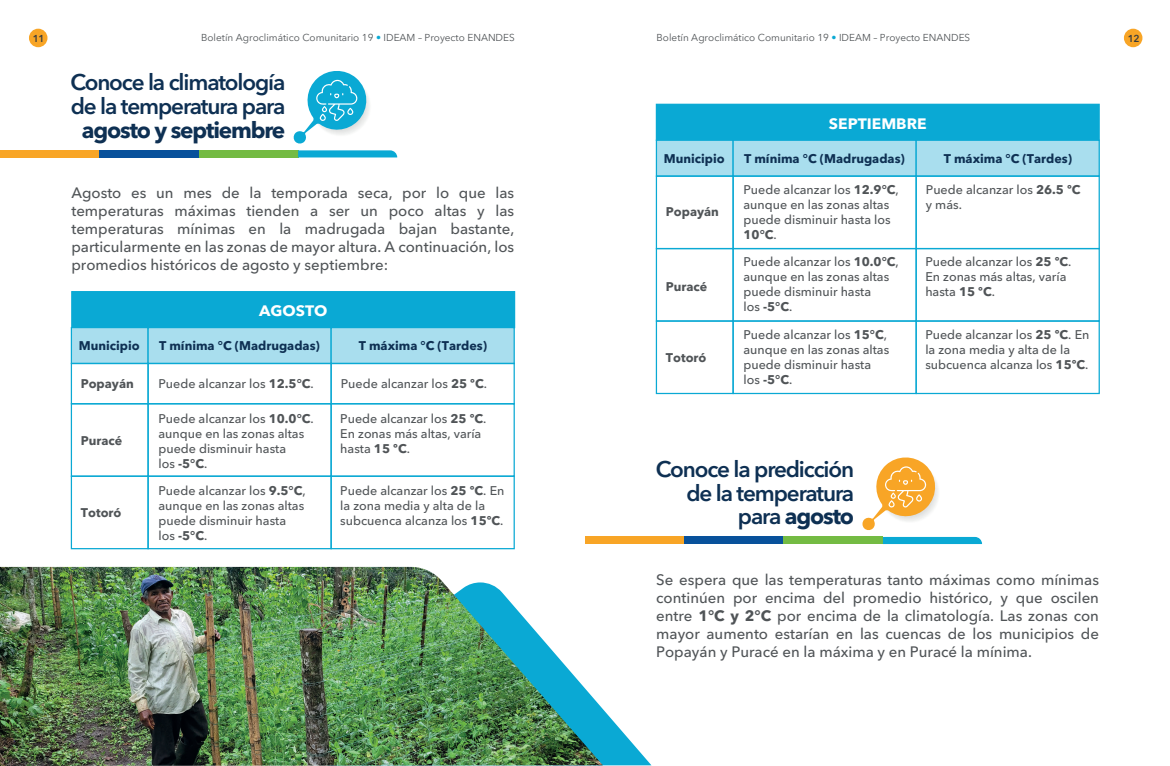
<style>
.page{position:relative;width:1170px;height:766px;background:#fff}
.page>*{position:absolute;margin:0;border:0;box-sizing:border-box;transform-origin:0 0}
.t1{font:600 22.5px/23.8px "Avenir Next Cyr";letter-spacing:-.05em;color:#0e3053}
.t2{font:700 22.5px "Avenir Next Cyr";letter-spacing:-.05em;color:#0e3053}
.t3{font:500 15px/18px "Avenir Next Cyr";color:#505457;text-align:justify}
.t4{font:700 15px "Avenir Next Cyr";color:#fff;scale:1.04 1}
.t5{font:500 12.5px/15px "Avenir Next Cyr";color:#505457}
.t6{font:700 12.5px "Avenir Next Cyr";color:#0e3053}
.t7{font:700 12.5px "Avenir Next Cyr";color:#505457}
.t8{font:10px "Avenir Next Cyr";color:#505457}
.t9{font:600 10px "Avenir Next Cyr";color:#373b3e}
.s1{color:#0aa9d4}
.s2{font-weight:700}
</style>
<div class="page">
<div style="left:1px;top:150px;width:99px;height:7px;background:#f8a526"></div>
<div style="left:100px;top:150px;width:99px;height:7px;background:#08519b"></div>
<div style="left:199px;top:150px;width:99px;height:7px;background:#74bb43"></div>
<svg style="left:298px;top:150px;width:99px;height:7px"></svg>
<svg style="left:293px;top:71px;width:77px;height:73px"></svg>
<div style="left:585px;top:536px;width:99px;height:8px;background:#f8a526"></div>
<div style="left:684px;top:536px;width:99px;height:8px;background:#08519b"></div>
<div style="left:783px;top:536px;width:99px;height:8px;background:#74bb43"></div>
<svg style="left:882px;top:536px;width:99px;height:8px"></svg>
<svg style="left:862px;top:457px;width:76px;height:73px"></svg>
<svg style="left:603px;top:709px;width:48px;height:56px"></svg>
<img style="left:0;top:566px;width:603px;height:199px">
<div style="left:29px;top:29px;width:18px;height:18px;background:#f8a526;border-radius:50%"></div>
<div style="left:1123px;top:29px;width:19px;height:18px;background:#f8a526;border-radius:50%"></div>
<div style="left:71px;top:291px;width:444px;height:37px;background:#0aa9d4"></div>
<div style="left:71px;top:327px;width:78px;height:37px;background:#a9deee;border:1px solid #0aa9d4"></div>
<div style="left:147px;top:327px;width:185px;height:37px;background:#a9deee;border:1px solid #0aa9d4"></div>
<div style="left:330px;top:327px;width:185px;height:37px;background:#a9deee;border:1px solid #0aa9d4"></div>
<div style="left:71px;top:363px;width:78px;height:41px;border:1px solid #0aa9d4"></div>
<div style="left:147px;top:363px;width:185px;height:41px;border:1px solid #0aa9d4"></div>
<div style="left:330px;top:363px;width:185px;height:41px;border:1px solid #0aa9d4"></div>
<div style="left:71px;top:403px;width:78px;height:73px;border:1px solid #0aa9d4"></div>
<div style="left:147px;top:403px;width:185px;height:73px;border:1px solid #0aa9d4"></div>
<div style="left:330px;top:403px;width:185px;height:73px;border:1px solid #0aa9d4"></div>
<div style="left:71px;top:475px;width:78px;height:74px;border:1px solid #0aa9d4"></div>
<div style="left:147px;top:475px;width:185px;height:74px;border:1px solid #0aa9d4"></div>
<div style="left:330px;top:475px;width:185px;height:74px;border:1px solid #0aa9d4"></div>
<div style="left:655px;top:104px;width:444px;height:37px;background:#0aa9d4"></div>
<div style="left:655px;top:139px;width:78px;height:38px;background:#a9deee;border:1px solid #0aa9d4"></div>
<div style="left:732px;top:139px;width:184px;height:38px;background:#a9deee;border:1px solid #0aa9d4"></div>
<div style="left:915px;top:139px;width:184px;height:38px;background:#a9deee;border:1px solid #0aa9d4"></div>
<div style="left:655px;top:175px;width:78px;height:74px;border:1px solid #0aa9d4"></div>
<div style="left:732px;top:175px;width:184px;height:74px;border:1px solid #0aa9d4"></div>
<div style="left:915px;top:175px;width:184px;height:74px;border:1px solid #0aa9d4"></div>
<div style="left:655px;top:248px;width:78px;height:73px;border:1px solid #0aa9d4"></div>
<div style="left:732px;top:248px;width:184px;height:73px;border:1px solid #0aa9d4"></div>
<div style="left:915px;top:248px;width:184px;height:73px;border:1px solid #0aa9d4"></div>
<div style="left:655px;top:320px;width:78px;height:74px;border:1px solid #0aa9d4"></div>
<div style="left:732px;top:320px;width:184px;height:74px;border:1px solid #0aa9d4"></div>
<div style="left:915px;top:320px;width:184px;height:74px;border:1px solid #0aa9d4"></div>
<p class="t9" style="left:33px;top:33px;width:13px">11</p>
<p class="t8" style="left:201px;top:32px;width:315px">Boletín Agroclimático Comunitario 19 <span class="s1">•</span> IDEAM – Proyecto ENANDES</p>
<p class="t8" style="left:656px;top:32px;width:315px">Boletín Agroclimático Comunitario 19 <span class="s1">•</span> IDEAM – Proyecto ENANDES</p>
<p class="t9" style="left:1127px;top:33px;width:13px">12</p>
<h1 class="t1" style="left:70px;top:70px;width:216px">Conoce la climatología de la temperatura para</h1>
<h1 class="t2" style="left:82px;top:116px;width:205px">agosto y septiembre</h1>
<p class="t3" style="left:71px;top:184px;width:444px">Agosto es un mes de la temporada seca, por lo que las temperaturas máximas tienden a ser un poco altas y las temperaturas mínimas en la madrugada bajan bastante, particularmente en las zonas de mayor altura. A continuación, los promedios históricos de agosto y septiembre:</p>
<p class="t4" style="left:259px;top:302px;width:67px">AGOSTO</p>
<p class="t6" style="left:79px;top:338px;width:62px">Municipio</p>
<p class="t6" style="left:159px;top:338px;width:162px">T mínima °C (Madrugadas)</p>
<p class="t6" style="left:358px;top:338px;width:130px">T máxima °C (Tardes)</p>
<p class="t7" style="left:81px;top:376px;width:55px">Popayán</p>
<p class="t7" style="left:81px;top:432px;width:43px">Puracé</p>
<p class="t7" style="left:81px;top:505px;width:42px">Totoró</p>
<p class="t5" style="left:158px;top:376px;width:157px">Puede alcanzar los <span class="s2">12.5°C</span>.</p>
<p class="t5" style="left:341px;top:376px;width:148px">Puede alcanzar los <span class="s2">25 ºC</span>.</p>
<p class="t5" style="left:158px;top:410px;width:157px">Puede alcanzar los <span class="s2">10.0°C</span>. aunque en las zonas altas puede disminuir hasta<br>los <span class="s2">-5°C</span>.</p>
<p class="t5" style="left:340px;top:410px;width:148px">Puede alcanzar los <span class="s2">25 ºC</span>.<br>En zonas más altas, varía hasta <span class="s2">15 ºC</span>.</p>
<p class="t5" style="left:158px;top:482px;width:149px">Puede alcanzar los <span class="s2">9.5°C</span>, aunque en las zonas altas puede disminuir hasta<br>los <span class="s2">-5°C</span>.</p>
<p class="t5" style="left:340px;top:482px;width:166px">Puede alcanzar los <span class="s2">25 ºC</span>. En la zona media y alta de la subcuenca alcanza los <span class="s2">15ºC</span>.</p>
<p class="t4" style="left:828px;top:114px;width:95px">SEPTIEMBRE</p>
<p class="t6" style="left:663px;top:151px;width:62px">Municipio</p>
<p class="t6" style="left:744px;top:151px;width:162px">T mínima °C (Madrugadas)</p>
<p class="t6" style="left:943px;top:151px;width:130px">T máxima °C (Tardes)</p>
<p class="t7" style="left:665px;top:204px;width:55px">Popayán</p>
<p class="t7" style="left:665px;top:278px;width:43px">Puracé</p>
<p class="t7" style="left:665px;top:350px;width:42px">Totoró</p>
<p class="t5" style="left:743px;top:182px;width:157px">Puede alcanzar los <span class="s2">12.9°C</span>, aunque en las zonas altas puede disminuir hasta los<br><span class="s2">10°C</span>.</p>
<p class="t5" style="left:925px;top:182px;width:156px">Puede alcanzar los <span class="s2">26.5 ºC </span>y más.</p>
<p class="t5" style="left:743px;top:254px;width:157px">Puede alcanzar los <span class="s2">10.0°C</span>, aunque en las zonas altas puede disminuir hasta<br>los <span class="s2">-5°C</span>.</p>
<p class="t5" style="left:925px;top:254px;width:148px">Puede alcanzar los <span class="s2">25 ºC</span>.<br>En zonas más altas, varía hasta <span class="s2">15 ºC</span>.</p>
<p class="t5" style="left:743px;top:327px;width:147px">Puede alcanzar los <span class="s2">15°C</span>, aunque en las zonas altas puede disminuir hasta los <span class="s2">-5°C</span>.</p>
<p class="t5" style="left:925px;top:327px;width:166px">Puede alcanzar los <span class="s2">25 ºC</span>. En la zona media y alta de la subcuenca alcanza los <span class="s2">15ºC</span>.</p>
<h1 class="t1" style="left:656px;top:457px;width:200px;text-align:right">Conoce la predicción de la temperatura para <span class="s2">agosto</span></h1>
<p class="t3" style="left:656px;top:570px;width:444px">Se espera que las temperaturas tanto máximas como mínimas continúen por encima del promedio histórico, y que oscilen entre <span class="s2">1°C y 2°C</span> por encima de la climatología. Las zonas con mayor aumento estarían en las cuencas de los municipios de Popayán y Puracé en la máxima y en Puracé la mínima.</p>
</div>
